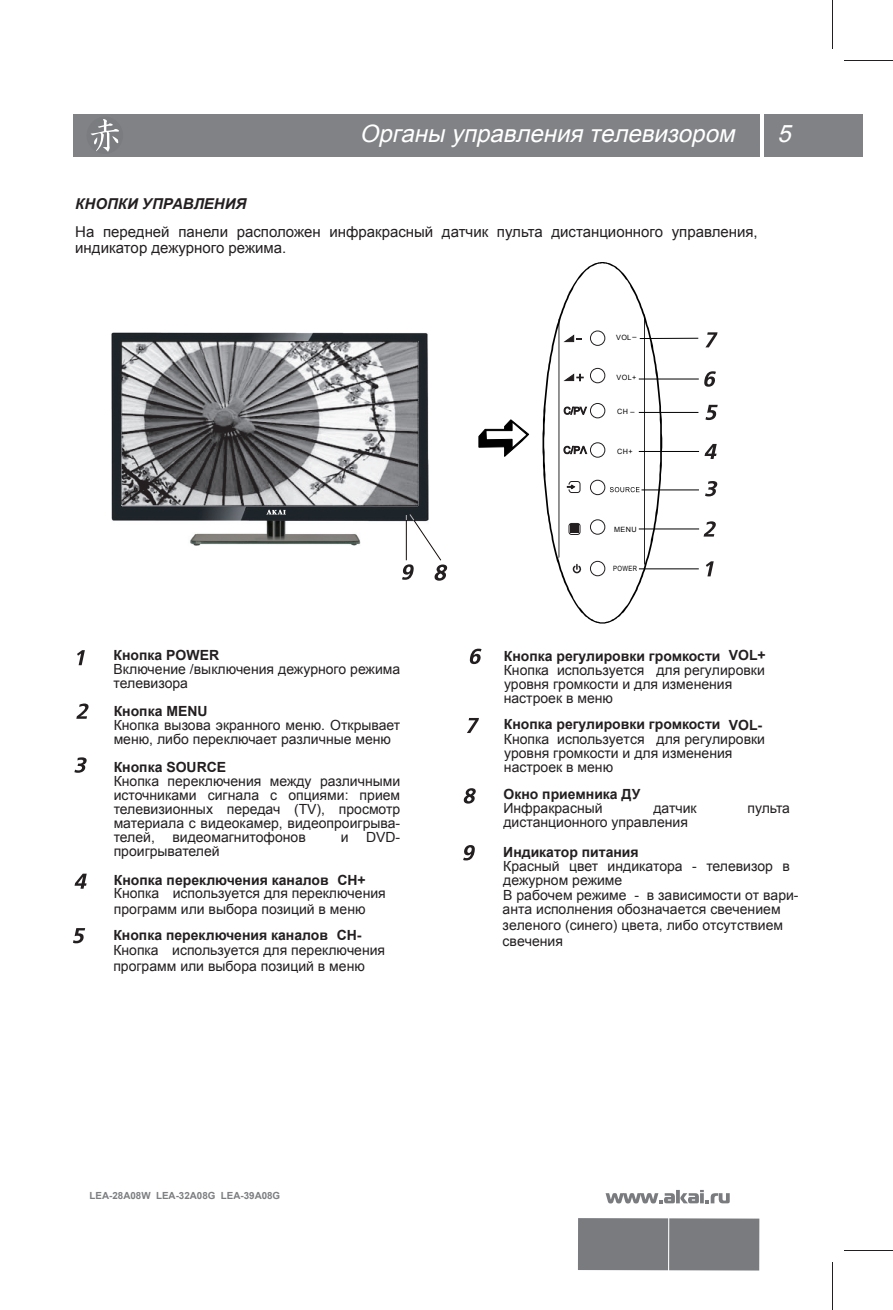
<style>
.page{position:relative;width:893px;height:1310px;background:#fff}
.page>*{position:absolute;margin:0;border:0;box-sizing:border-box;transform-origin:0 0}
.t1{font:italic 24px "Arial";color:#fff}
.t2{font:15px/28px "Arial";color:#231f20}
.t3{font:14px/14px "Arial";color:#231f20}
.t4{font:700 14px/14px "Arial";color:#231f20}
.t5{font:700 9.8px "Arial";color:#7c7e81}
.t6{font:7.2px "Arial";letter-spacing:.05em;color:#000}
.t7{font:7.2px "Arial";letter-spacing:.05em;color:#000;scale:.82 1}
.s1{font-weight:700;font-style:italic}
.s2{font-weight:700}
.s3{font-weight:400}
</style>
<div class="page">
<hr style="left:845px;top:1250px;width:48px;height:1px;background:#231f20">
<hr style="left:833px;top:1263px;width:1px;height:47px;background:#231f20">
<hr style="left:845px;top:60px;width:48px;height:1px;background:#231f20">
<hr style="left:833px;top:0;width:1px;height:48px;background:#231f20">
<div style="left:74px;top:114px;width:686px;height:43px;background:#808285"></div>
<div style="left:764px;top:114px;width:98px;height:43px;background:#808285"></div>
<svg style="left:606px;top:1190px;width:124px;height:13px"></svg>
<div style="left:669px;top:1218px;width:90px;height:52px;background:#797b7e"></div>
<div style="left:578px;top:1218px;width:90px;height:52px;background:#797b7e"></div>
<div style="left:87px;top:117px;width:36px;height:37px;background:#7a7c7f;border-radius:50%"></div>
<svg style="left:91px;top:119px;width:28px;height:33px"></svg>
<svg style="left:467px;top:718px;width:12px;height:15px"></svg>
<svg style="left:463px;top:788px;width:13px;height:15px"></svg>
<svg style="left:77px;top:650px;width:8px;height:15px"></svg>
<svg style="left:75px;top:873px;width:12px;height:15px"></svg>
<svg style="left:76px;top:703px;width:13px;height:16px"></svg>
<svg style="left:74px;top:757px;width:13px;height:16px"></svg>
<svg style="left:73px;top:928px;width:12px;height:15px"></svg>
<svg style="left:469px;top:648px;width:13px;height:16px"></svg>
<svg style="left:463px;top:845px;width:12px;height:15px"></svg>
<svg style="left:705px;top:332px;width:12px;height:15px"></svg>
<svg style="left:706px;top:561px;width:8px;height:15px"></svg>
<svg style="left:704px;top:444px;width:13px;height:15px"></svg>
<svg style="left:704px;top:521px;width:12px;height:15px"></svg>
<svg style="left:705px;top:481px;width:12px;height:15px"></svg>
<svg style="left:705px;top:405px;width:13px;height:15px"></svg>
<svg style="left:704px;top:371px;width:12px;height:16px"></svg>
<svg style="left:479px;top:419px;width:50px;height:38px"></svg>
<img style="left:111px;top:332px;width:318px;height:213px">
<svg style="left:266px;top:509px;width:20px;height:5px"></svg>
<svg style="left:402px;top:513px;width:46px;height:68px"></svg>
<hr style="left:406px;top:520px;width:1px;height:40px;background:#150d0b">
<hr style="left:640px;top:338px;width:58px;height:1px;background:#000">
<hr style="left:639px;top:378px;width:60px;height:1px;background:#000">
<hr style="left:639px;top:412px;width:59px;height:1px;background:#000">
<hr style="left:639px;top:451px;width:60px;height:1px;background:#000">
<hr style="left:641px;top:489px;width:58px;height:1px;background:#000">
<hr style="left:639px;top:528px;width:60px;height:1px;background:#000">
<hr style="left:639px;top:568px;width:60px;height:1px;background:#000">
<svg style="left:542px;top:262px;width:120px;height:361px"></svg>
<img style="left:121px;top:341px;width:298px;height:164px">
<p class="t1" style="left:360px;top:117px;width:383px">Органы управления телевизором</p>
<p class="t2" style="left:75px;top:190px;width:684px"><span class="s1">КНОПКИ УПРАВЛЕНИЯ<br></span>На передней панели расположен инфракрасный датчик пульта дистанционного управления,</p>
<p class="t2" style="left:75px;top:234px;width:213px">индикатор дежурного режима.</p>
<p class="t1" style="left:777px;top:118px;width:22px">5</p>
<p class="t6" style="left:616px;top:333px;width:17px">VOL</p>
<p class="t6" style="left:616px;top:373px;width:21px">VOL+</p>
<p class="t6" style="left:617px;top:407px;width:12px">CH</p>
<p class="t6" style="left:617px;top:446px;width:17px">CH+</p>
<p class="t6" style="left:632px;top:329px;width:6px">_</p>
<p class="t6" style="left:630px;top:403px;width:6px">_</p>
<p class="t6" style="left:614px;top:525px;width:24px">MENU</p>
<p class="t7" style="left:613px;top:563px;width:30px">POWER</p>
<p class="t3" style="left:114px;top:648px;width:288px"><span class="s2">Кнопка POWER<br></span>Включение /выключения дежурного режима телевизора</p>
<p class="t3" style="left:114px;top:704px;width:288px"><span class="s2">Кнопка MENU<br></span>Кнопка вызова экранного меню. Открывает меню, либо переключает различные меню</p>
<p class="t3" style="left:114px;top:760px;width:288px"><span class="s2">Кнопка SOURCE<br></span>Кнопка переключения между различными источниками сигнала с опциями: прием телевизионных передач (TV), просмотр материала с видеокамер, видеопроигрыва&shy;телей, видеомагнитофонов</p>
<p class="t3" style="left:341px;top:830px;width:61px">и DVD-</p>
<p class="t3" style="left:114px;top:844px;width:108px">проигрывателей</p>
<p class="t4" style="left:114px;top:873px;width:253px">Кнопка переключения каналов CH+</p>
<p class="t3" style="left:114px;top:885px;width:273px;line-height:16px">Кнопка используется для переключения программ или выбора позиций в меню</p>
<p class="t3" style="left:172px;top:928px;width:215px;text-indent:165px"><span class="s2">CH&shy;</span>используется для переключения</p>
<p class="t3" style="left:113px;top:959px;width:253px">программ или выбора позиций в меню</p>
<p class="t4" style="left:113px;top:929px;width:216px">Кнопка переключения каналов<br><span class="s3">Кнопка</span></p>
<p class="t5" style="left:90px;top:1189px;width:192px">LEA-28A08W LEA-32A08G LEA-39A08G</p>
<p class="t4" style="left:504px;top:649px;width:218px">Кнопка регулировки громкости<br><span class="s3">Кнопка</span></p>
<p class="t4" style="left:729px;top:648px;width:38px">VOL+</p>
<p class="t3" style="left:557px;top:663px;width:209px">используется для регулировки</p>
<p class="t3" style="left:504px;top:677px;width:230px">уровня громкости и для изменения</p>
<p class="t3" style="left:504px;top:691px;width:111px">настроек в меню</p>
<p class="t4" style="left:504px;top:717px;width:260px">Кнопка регулировки громкости VOL-</p>
<p class="t3" style="left:504px;top:732px;width:263px">Кнопка используется для регулировки уровня громкости и для изменения настроек в меню</p>
<p class="t4" style="left:503px;top:788px;width:138px">Окно приемника ДУ<br><span class="s3">Инфракрасный</span></p>
<p class="t3" style="left:653px;top:801px;width:45px">датчик</p>
<p class="t3" style="left:747px;top:801px;width:44px">пульта</p>
<p class="t3" style="left:503px;top:815px;width:186px">дистанционного управления</p>
<p class="t3" style="left:503px;top:845px;width:288px"><span class="s2">Индикатор питания<br></span>Красный цвет индикатора - телевизор в дежурном режиме</p>
<p class="t3" style="left:503px;top:888px;width:297px;line-height:14.8px">В рабочем режиме - в зависимости от вари&shy;анта исполнения обозначается свечением зеленого (синего) цвета, либо отсутствием</p>
<p class="t3" style="left:503px;top:934px;width:62px">свечения</p>
</div>
